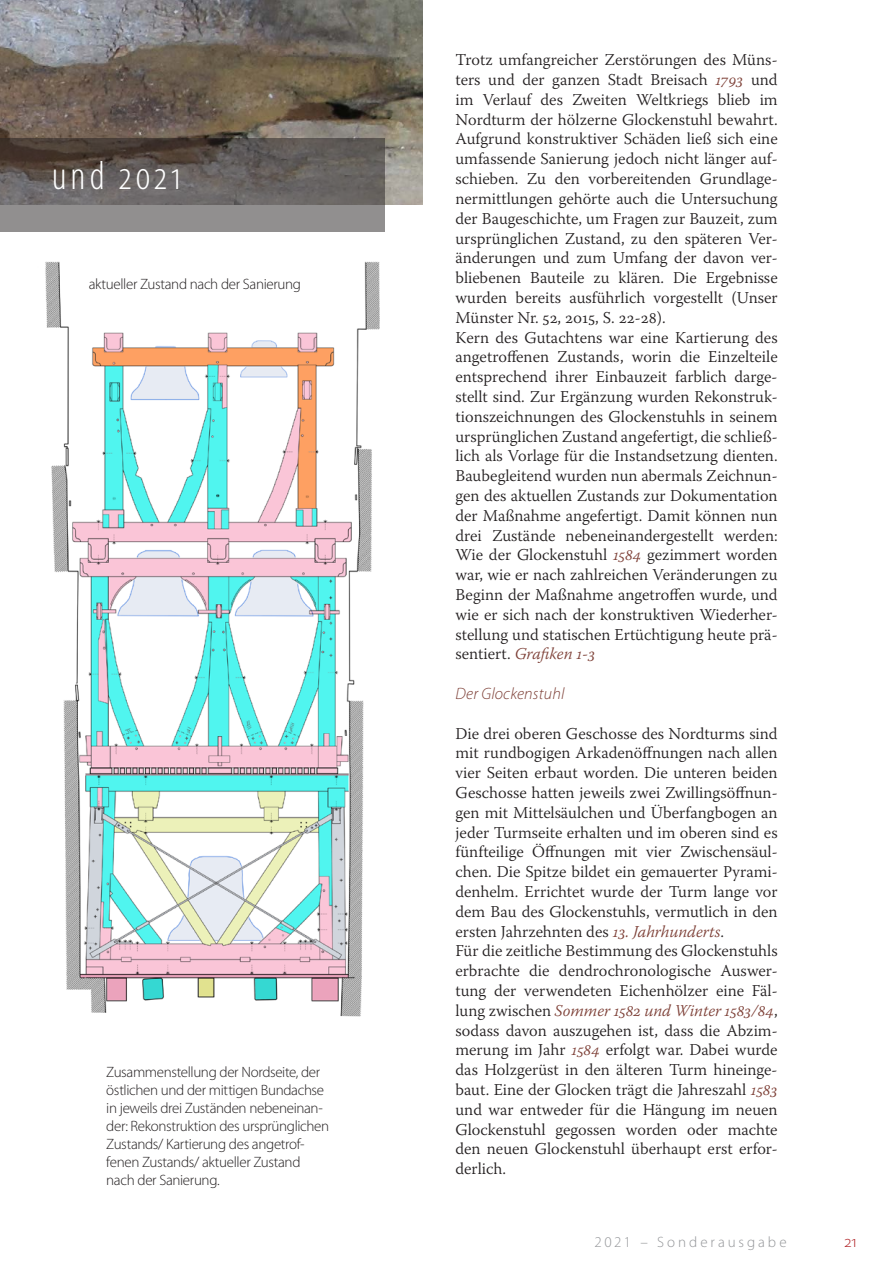
<style>
.page{position:relative;width:893px;height:1263px;background:#fff}
.page>*{position:absolute;margin:0;border:0;box-sizing:border-box;transform-origin:0 0}
.t1{font:300 condensed 40.5px "Myriad Pro";letter-spacing:.1em;color:#fff}
.t2{font:300 16.5px/19.8px "Warnock Pro";color:#231f20}
.t3{font:italic 300 16.5px "Myriad Pro";letter-spacing:.01em;color:#7d3f36}
.t4{font:300 16.5px "Myriad Pro";color:#af1e22}
.t5{font:300 15px/18px "Myriad Pro";letter-spacing:-.025em;color:#231f20}
.t6{font:300 15px "Myriad Pro";letter-spacing:.195em;color:#939598}
.s1{font-style:italic;color:#7d3f36}
</style>
<div class="page">
<img style="left:0;top:199px;width:423px;height:818px">
<img style="left:0;top:0;width:422px;height:204px">
<svg style="left:0;top:138px;width:384px;height:93px;background:#6d6866"></svg>
<h1 class="t1" style="left:52px;top:154px;width:130px">und 2021</h1>
<p class="t5" style="left:89px;top:276px;width:214px">aktueller Zustand nach der Sanierung</p>
<p class="t5" style="left:106px;top:1063px;width:224px">Zusammenstellung der Nordseite, der östlichen und der mittigen Bundachse in jeweils drei Zuständen nebeneinan&shy;der: Rekonstruktion des ursprünglichen Zustands/ Kartierung des angetrof&shy;fenen Zustands/ aktueller Zustand nach der Sanierung.</p>
<p class="t2" style="left:455px;top:50px;width:324px">Trotz umfangreicher Zerstörungen des Müns&shy;ters und der ganzen Stadt Breisach <span class="s1">1793</span> und im Verlauf des Zweiten Weltkriegs blieb im Nordturm der hölzerne Glockenstuhl bewahrt.<br>Aufgrund konstruktiver Schäden ließ sich eine umfassende Sanierung jedoch nicht länger auf&shy;schieben. Zu den vorbereitenden Grundlage&shy;nermittlungen gehörte auch die Untersuchung der Baugeschichte, um Fragen zur Bauzeit, zum ursprünglichen Zustand, zu den späteren Ver&shy;änderungen und zum Umfang der davon ver&shy;bliebenen Bauteile zu klären. Die Ergebnisse wurden bereits ausführlich vorgestellt (Unser Münster Nr. 52, 2015, S. 22-28).<br>Kern des Gutachtens war eine Kartierung des angetroffenen Zustands, worin die Einzelteile entsprechend ihrer Einbauzeit farblich darge&shy;stellt sind. Zur Ergänzung wurden Rekonstruk&shy;tionszeichnungen des Glockenstuhls in seinem ursprünglichen Zustand angefertigt, die schließ&shy;lich als Vorlage für die Instandsetzung dienten.<br>Baubegleitend wurden nun abermals Zeichnun&shy;gen des aktuellen Zustands zur Dokumentation der Maßnahme angefertigt. Damit können nun drei Zustände nebeneinandergestellt werden:<br>Wie der Glockenstuhl <span class="s1">1584</span> gezimmert worden war, wie er nach zahlreichen Veränderungen zu Beginn der Maßnahme angetroffen wurde, und wie er sich nach der konstruktiven Wiederher&shy;stellung und statischen Ertüchtigung heute prä&shy;sentiert. <span class="s1">Grafiken 1-3</span></p>
<p class="t3" style="left:455px;top:685px;width:110px">Der Glockenstuhl</p>
<p class="t2" style="left:455px;top:723px;width:324px">Die drei oberen Geschosse des Nordturms sind mit rundbogigen Arkadenöffnungen nach allen vier Seiten erbaut worden. Die unteren beiden Geschosse hatten jeweils zwei Zwillingsöffnun&shy;gen mit Mittelsäulchen und Überfangbogen an jeder Turmseite erhalten und im oberen sind es fünfteilige Öffnungen mit vier Zwischensäul&shy;chen. Die Spitze bildet ein gemauerter Pyrami&shy;denhelm. Errichtet wurde der Turm lange vor dem Bau des Glockenstuhls, vermutlich in den ersten Jahrzehnten des <span class="s1">13. Jahrhunderts</span>.<br>Für die zeitliche Bestimmung des Glockenstuhls erbrachte die dendrochronologische Auswer&shy;tung der verwendeten Eichenhölzer eine Fäl&shy;lung zwischen <span class="s1">Sommer 1582 und Winter 1583/84</span>, sodass davon auszugehen ist, dass die Abzim&shy;merung im Jahr <span class="s1">1584</span> erfolgt war. Dabei wurde das Holzgerüst in den älteren Turm hineinge&shy;baut. Eine der Glocken trägt die Jahreszahl <span class="s1">1583 </span>und war entweder für die Hängung im neuen Glockenstuhl gegossen worden oder machte den neuen Glockenstuhl überhaupt erst erfor&shy;derlich.</p>
<p class="t6" style="left:594px;top:1234px;width:194px">2021 – Sonderausgabe</p>
<p class="t4" style="left:845px;top:1232px;width:14px">21</p>
</div>
